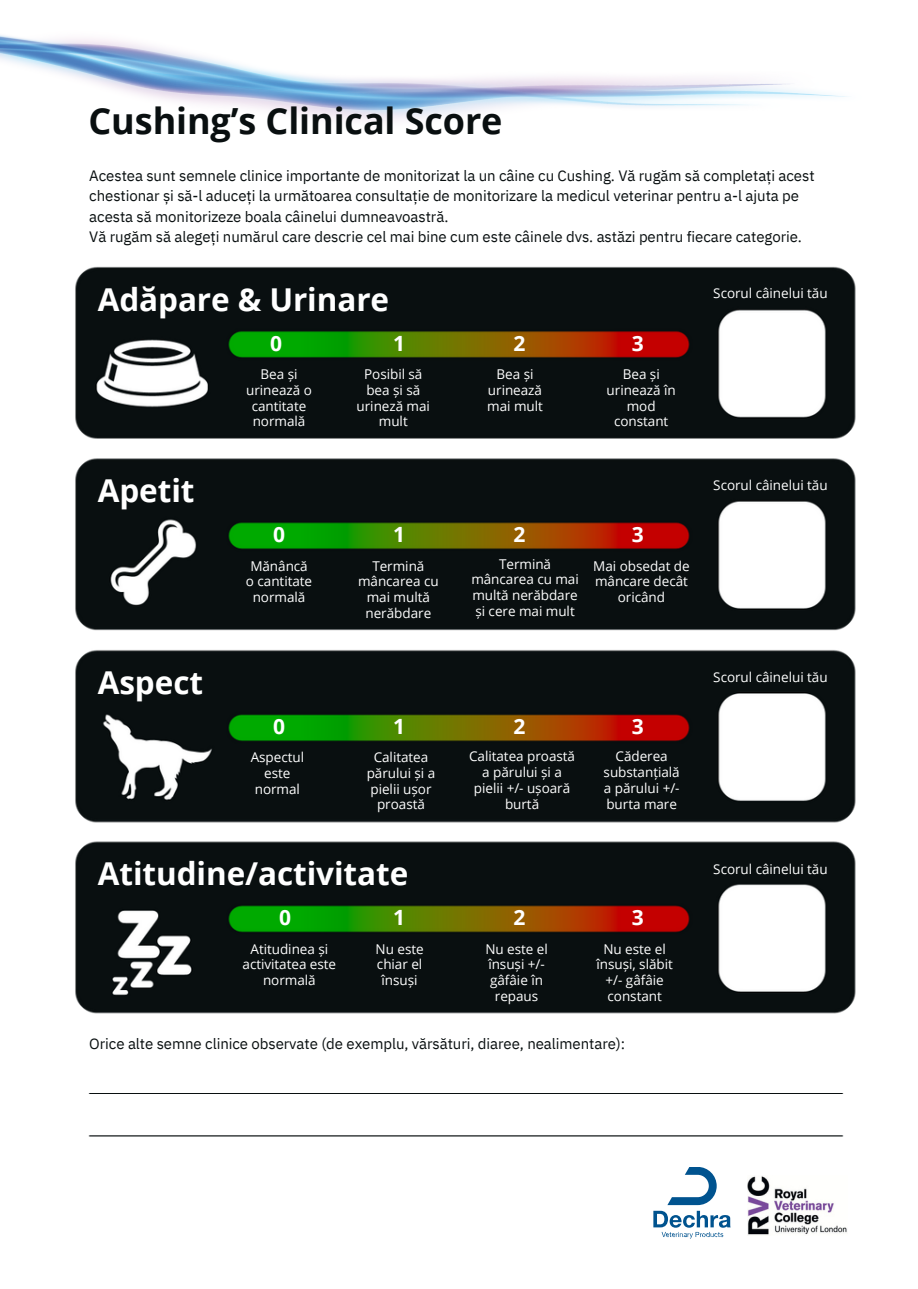
<style>
.page{position:relative;width:918px;height:1289px;background:#fff}
.page>*{position:absolute;margin:0;border:0;box-sizing:border-box;transform-origin:0 0}
.t1{font:700 36px "Open Sans";letter-spacing:-.005em;color:#090f10}
.t2{font:700 31.5px "Open Sans";letter-spacing:-.005em;color:#fff}
.t3{font:700 21px "Open Sans";color:#fff}
.t4{font:15px/20.2px "IBM Plex Sans";letter-spacing:-.005em;color:#090f10}
.t5{font:13.5px/15.8px "Open Sans";letter-spacing:-.005em;color:#fff;text-align:center}
</style>
<div class="page">
<img style="left:0;top:35px;width:847px;height:86px">
<svg style="left:668px;top:1167px;width:49px;height:37px"></svg>
<svg style="left:653px;top:1210px;width:78px;height:28px"></svg>
<img style="left:748px;top:1176px;width:99px;height:59px">
<img style="left:89px;top:1135px;width:754px;height:2px">
<img style="left:75px;top:266px;width:781px;height:173px">
<img style="left:75px;top:458px;width:781px;height:173px">
<img style="left:75px;top:650px;width:781px;height:173px">
<img style="left:75px;top:841px;width:781px;height:173px">
<p class="t1" style="left:89px;top:95px;width:416px">Cushing’s Clinical Score</p>
<p class="t4" style="left:89px;top:165px;width:727px">Acestea sunt semnele clinice importante de monitorizat la un câine cu Cushing. Vă rugăm să completați acest chestionar și să-l aduceți la următoarea consultație de monitorizare la medicul veterinar pentru a-l ajuta pe acesta să monitorizeze boala câinelui dumneavoastră.</p>
<p class="t4" style="left:89px;top:226px;width:714px">Vă rugăm să alegeți numărul care descrie cel mai bine cum este câinele dvs. astăzi pentru fiecare categorie.</p>
<p class="t2" style="left:98px;top:277px;width:293px">Adăpare &amp; Urinare</p>
<p class="t3" style="left:270px;top:328px;width:13px">0</p>
<p class="t3" style="left:393px;top:328px;width:13px">1</p>
<p class="t3" style="left:513px;top:328px;width:13px">2</p>
<p class="t3" style="left:632px;top:328px;width:13px">3</p>
<p class="t5" style="left:246px;top:366px;width:67px">Bea și urinează o cantitate normală</p>
<p class="t5" style="left:357px;top:366px;width:75px">Posibil să bea și să urineză mai mult</p>
<p class="t5" style="left:487px;top:366px;width:57px">Bea și urinează mai mult</p>
<p class="t5" style="left:607px;top:366px;width:71px">Bea și urinează în mod constant</p>
<p class="t2" style="left:98px;top:468px;width:98px">Apetit</p>
<p class="t3" style="left:273px;top:520px;width:13px">0</p>
<p class="t3" style="left:393px;top:520px;width:13px">1</p>
<p class="t5" style="left:246px;top:557px;width:68px">Mănâncă o cantitate normală</p>
<p class="t5" style="left:358px;top:557px;width:82px">Termină mâncarea cu mai multă nerăbdare</p>
<p class="t3" style="left:513px;top:520px;width:13px">2</p>
<p class="t5" style="left:471px;top:555px;width:109px">Termină mâncarea cu mai multă nerăbdare și cere mai mult</p>
<p class="t3" style="left:632px;top:520px;width:13px">3</p>
<p class="t5" style="left:593px;top:557px;width:98px">Mai obsedat de mâncare decât oricând</p>
<p class="t2" style="left:98px;top:660px;width:107px">Aspect</p>
<p class="t3" style="left:273px;top:711px;width:13px">0</p>
<p class="t3" style="left:393px;top:711px;width:13px">1</p>
<p class="t3" style="left:513px;top:711px;width:13px">2</p>
<p class="t3" style="left:632px;top:711px;width:13px">3</p>
<p class="t5" style="left:251px;top:749px;width:55px">Aspectul este normal</p>
<p class="t5" style="left:367px;top:749px;width:70px">Calitatea părului și a pielii ușor proastă</p>
<p class="t5" style="left:469px;top:748px;width:107px">Calitatea proastă a părului și a pielii +/- ușoară burtă</p>
<p class="t5" style="left:604px;top:748px;width:78px">Căderea substanțială a părului +/- burta mare</p>
<p class="t2" style="left:98px;top:851px;width:312px">Atitudine/activitate</p>
<p class="t3" style="left:279px;top:902px;width:13px">0</p>
<p class="t3" style="left:393px;top:902px;width:13px">1</p>
<p class="t3" style="left:513px;top:902px;width:13px">2</p>
<p class="t3" style="left:632px;top:902px;width:13px">3</p>
<p class="t5" style="left:243px;top:940px;width:95px">Atitudinea și activitatea este normală</p>
<p class="t5" style="left:376px;top:940px;width:50px">Nu este chiar el însuși</p>
<p class="t5" style="left:485px;top:940px;width:64px">Nu este el însuși +/- gâfâie în repaus</p>
<p class="t5" style="left:597px;top:940px;width:78px">Nu este el însuși, slăbit +/- gâfâie constant</p>
<p class="t4" style="left:89px;top:1032px;width:537px">Orice alte semne clinice observate (de exemplu, vărsături, diaree, nealimentare):</p>
<p class="t5" style="left:713px;top:285px;width:116px">Scorul câinelui tău</p>
<p class="t5" style="left:713px;top:476px;width:116px">Scorul câinelui tău</p>
<p class="t5" style="left:713px;top:668px;width:116px">Scorul câinelui tău</p>
<p class="t5" style="left:713px;top:860px;width:116px">Scorul câinelui tău</p>
</div>
